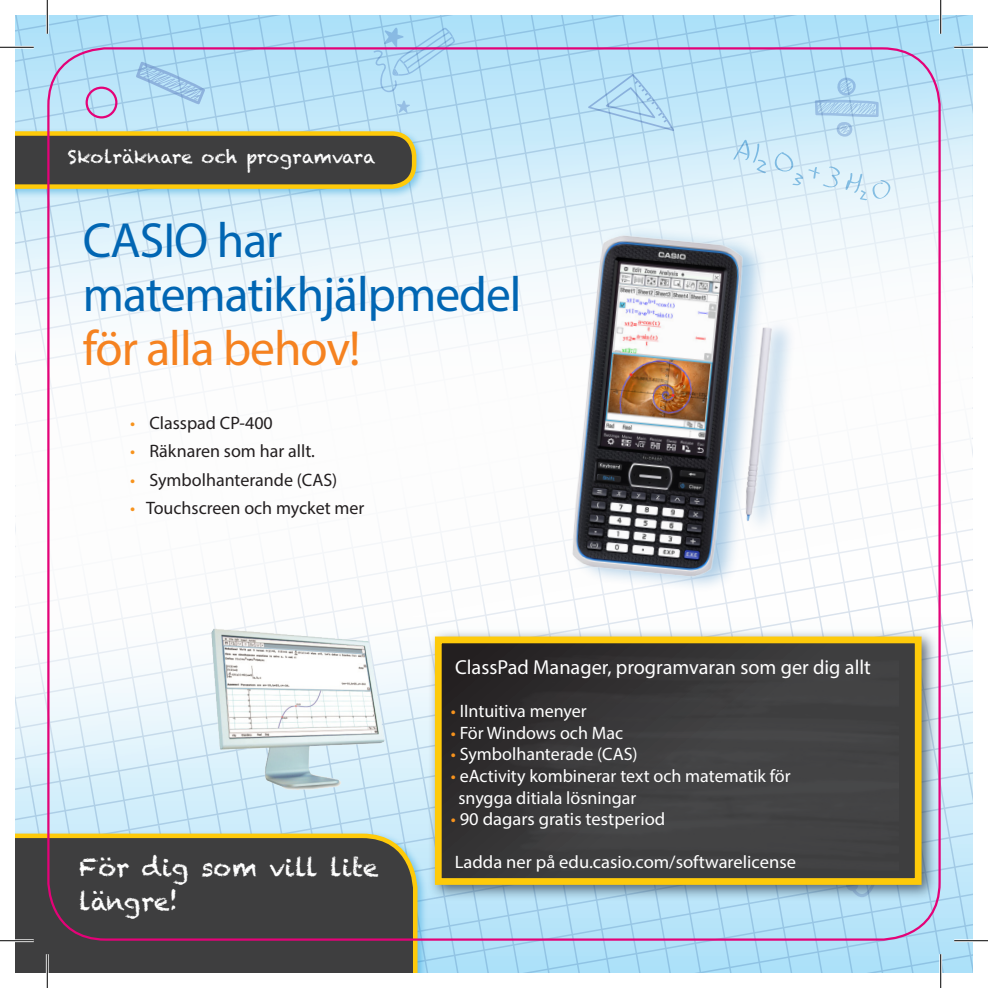
<style>
.page{position:relative;width:988px;height:988px;background:#fff}
.page>*{position:absolute;margin:0;border:0;box-sizing:border-box;transform-origin:0 0}
.t1{font:49.5px "Myriad Pro";letter-spacing:-.02em;color:#0166b3}
.t2{font:49.5px "Myriad Pro";letter-spacing:-.02em;color:#f58220}
.t3{font:31.5px "Chalkduster";color:#fff}
.t4{font:24.75px/33.8px "Chalkduster";color:#fff}
.t5{font:20.25px "Myriad Pro";color:#fff}
.t6{font:18px "Myriad Pro";color:#fff}
.Bloc-txt_blanc{font:18px "Myriad Pro";color:#231f20}
.t7{font:18px "Chalkduster";color:#fff}
.s1{color:#f7931d}
</style>
<div class="page">
<svg style="left:15px;top:15px;width:957px;height:38px;background:#aed3f0"></svg>
<svg style="left:15px;top:807px;width:957px;height:165px;background:#b7dbf3"></svg>
<img style="left:15px;top:53px;width:957px;height:754px">
<svg style="left:588px;top:74px;width:86px;height:57px;background:#b6ddf4"></svg>
<svg style="left:373px;top:28px;width:82px;height:64px;background:#afd3ef"></svg>
<svg style="left:397px;top:100px;width:13px;height:13px"></svg>
<svg style="left:136px;top:62px;width:69px;height:42px;background:#acd5f0"></svg>
<svg style="left:717px;top:78px;width:174px;height:122px;background:#c5e5f6"></svg>
<div style="left:15px;top:127px;width:411px;height:72px;background:#0089cf;opacity:.4"></div>
<svg style="left:15px;top:131px;width:401px;height:58px;background:#5f5639"></svg>
<div style="left:427px;top:628px;width:511px;height:273px;background:#2e3d50;opacity:.75"></div>
<svg style="left:443px;top:644px;width:470px;height:232px;background:#302e2f"></svg>
<div style="left:435px;top:636px;width:486px;height:248px;border:7px solid #feca0a"></div>
<img style="left:494px;top:644px;width:404px;height:236px">
<div style="left:15px;top:829px;width:412px;height:143px;background:#0089cf;opacity:.4"></div>
<svg style="left:15px;top:833px;width:402px;height:139px;background:#4b4540"></svg>
<img style="left:478px;top:176px;width:401px;height:468px">
<img style="left:209px;top:627px;width:190px;height:186px">
<div style="left:86px;top:87px;width:31px;height:31px;border:2px solid #e40278;border-radius:50%"></div>
<hr style="left:0;top:46px;width:34px;height:3px;background:#fff">
<hr style="left:954px;top:46px;width:33px;height:3px;background:#fff">
<hr style="left:0;top:939px;width:34px;height:3px;background:#fff">
<hr style="left:954px;top:939px;width:33px;height:3px;background:#fff">
<hr style="left:46px;top:0;width:3px;height:34px;background:#fff">
<hr style="left:46px;top:954px;width:3px;height:33px;background:#fff">
<hr style="left:939px;top:0;width:3px;height:34px;background:#fff">
<hr style="left:939px;top:954px;width:3px;height:33px;background:#fff">
<hr style="left:0;top:47px;width:34px;height:1px;background:#000">
<hr style="left:954px;top:47px;width:33px;height:1px;background:#000">
<hr style="left:0;top:940px;width:34px;height:1px;background:#000">
<hr style="left:954px;top:940px;width:33px;height:1px;background:#000">
<hr style="left:47px;top:0;width:1px;height:34px;background:#000">
<hr style="left:47px;top:954px;width:1px;height:33px;background:#000">
<hr style="left:940px;top:0;width:1px;height:34px;background:#000">
<hr style="left:940px;top:954px;width:1px;height:33px;background:#000">
<p class="t7" style="left:68px;top:146px;width:309px">Skolräknare och programvara</p>
<p class="t1" style="left:83px;top:210px;width:201px">CASIO har</p>
<p class="t1" style="left:83px;top:264px;width:440px">matematikhjälpmedel</p>
<p class="t2" style="left:83px;top:318px;width:279px">för alla behov!</p>
<p class="Bloc-txt_blanc" style="left:130px;top:411px;width:144px"><span class="s1">•</span> Classpad CP-400</p>
<p class="Bloc-txt_blanc" style="left:130px;top:440px;width:186px"><span class="s1">•</span> Räknaren som har allt.</p>
<p class="Bloc-txt_blanc" style="left:130px;top:468px;width:209px"><span class="s1">•</span> Symbolhanterande (CAS)</p>
<p class="Bloc-txt_blanc" style="left:130px;top:497px;width:236px"><span class="s1">•</span> Touchscreen och mycket mer</p>
<p class="t4" style="left:79px;top:850px;width:301px">För dig som vill lite längre!</p>
<p class="t3" style="left:47px;top:860px;width:162px">Tekniska</p>
<p class="t3" style="left:47px;top:894px;width:141px">räknare</p>
<p class="t5" style="left:455px;top:654px;width:417px">ClassPad Manager, programvaran som ger dig allt</p>
<p class="t6" style="left:451px;top:700px;width:137px"><span class="s1">•</span> IIntuitiva menyer</p>
<p class="t6" style="left:451px;top:721px;width:174px"><span class="s1">•</span> För Windows och Mac</p>
<p class="t6" style="left:451px;top:743px;width:188px"><span class="s1">•</span> Symbolhanterade (CAS)</p>
<p class="t6" style="left:451px;top:764px;width:341px"><span class="s1">•</span> eActivity kombinerar text och matematik för</p>
<p class="t6" style="left:458px;top:786px;width:179px">snygga ditiala lösningar</p>
<p class="t6" style="left:451px;top:808px;width:216px"><span class="s1">•</span> 90 dagars gratis testperiod</p>
<p class="t6" style="left:454px;top:851px;width:343px">Ladda ner på edu.casio.com/softwarelicense</p>
</div>
